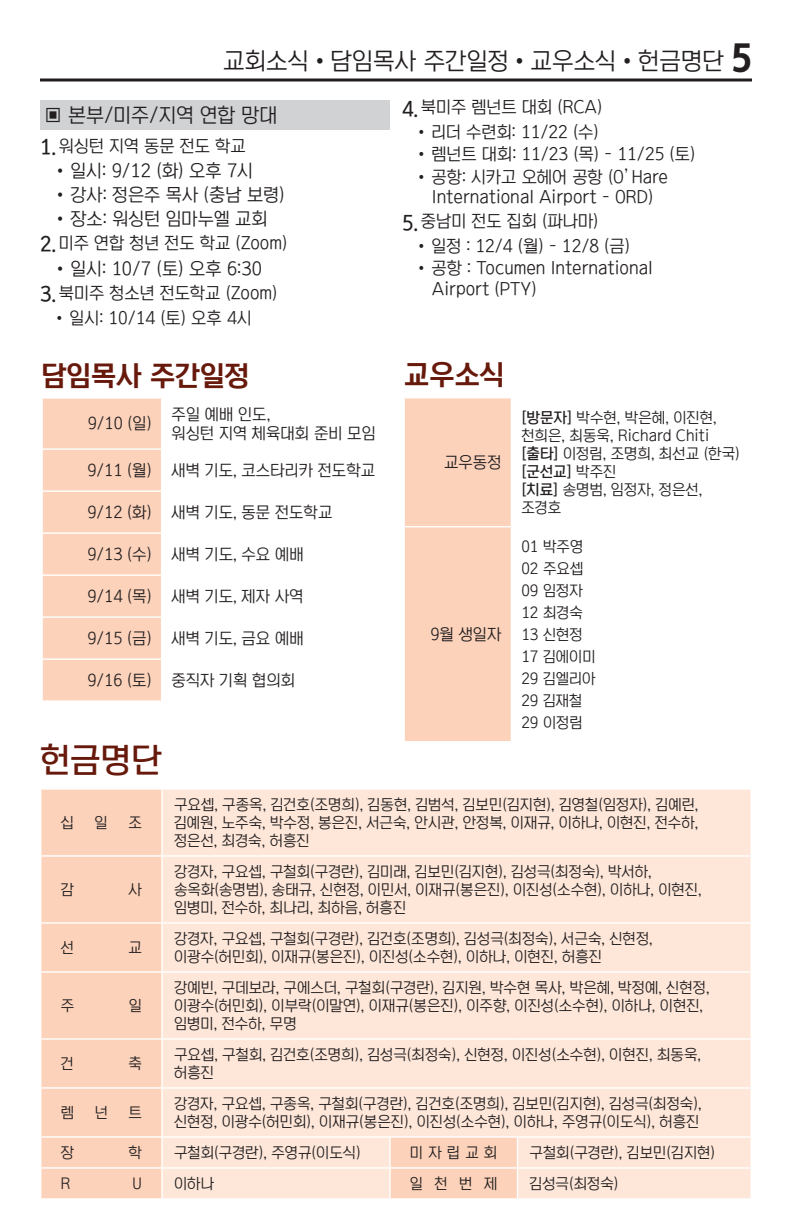
<style>
.page{position:relative;width:792px;height:1224px;background:#fff}
.page>*{position:absolute;margin:0;border:0;box-sizing:border-box;transform-origin:0 0}
.t1{font:34px "Korean TITGD2 R";color:#67190b}
.t2{font:28px "Korean TITGD3 R";color:#67190b}
.t3{font:24px "Korean TITGD1 R";color:#231f20}
.t4{font:20px "Korean TITGD1 R";color:#231f20}
.t5{font:18px "Korean TITGD1 R";color:#231f20}
.t6{font:17px/20.4px "Korean TITGD1 R";color:#231f20}
.t7{font:16px/19.2px "Korean TITGD1 R";color:#231f20}
.t8{font:15px/18px "Korean TITGD1 R";color:#231f20}
.t9{font:15px "Korean TITGD2 R";color:#231f20}
.s1{font-family:"Korean TITGD4 R";font-size:36px}
.s2{font-family:"Korean TITGD2 R";font-size:20px}
.s3{font-family:"Korean TITGD2 R"}
.s4{font-family:"Korean TITGD1 R"}
</style>
<div class="page">
<hr style="left:40px;top:79px;width:712px;height:3px;background:#231f20">
<div style="left:40px;top:100px;width:350px;height:30px;background:#d1d2d4"></div>
<div style="left:43px;top:399px;width:118px;height:301px;background:#fcd2ba"></div>
<hr style="left:41px;top:448px;width:121px;height:2px;background:#fff">
<hr style="left:41px;top:490px;width:121px;height:2px;background:#fff">
<hr style="left:41px;top:532px;width:121px;height:2px;background:#fff">
<hr style="left:41px;top:574px;width:121px;height:2px;background:#fff">
<hr style="left:41px;top:616px;width:121px;height:2px;background:#fff">
<hr style="left:41px;top:658px;width:121px;height:2px;background:#fff">
<div style="left:405px;top:398px;width:106px;height:343px;background:#fcd2ba"></div>
<hr style="left:403px;top:526px;width:108px;height:1px;background:#fff">
<div style="left:41px;top:790px;width:120px;height:408px;background:#fcd2ba"></div>
<div style="left:163px;top:790px;width:588px;height:408px;background:#fee7d9"></div>
<hr style="left:40px;top:855px;width:122px;height:2px;background:#fff">
<hr style="left:40px;top:922px;width:122px;height:2px;background:#fff">
<hr style="left:40px;top:971px;width:122px;height:2px;background:#fff">
<hr style="left:40px;top:1038px;width:122px;height:2px;background:#fff">
<hr style="left:40px;top:1087px;width:122px;height:2px;background:#fff">
<hr style="left:162px;top:855px;width:228px;height:2px;background:#fff">
<hr style="left:390px;top:855px;width:128px;height:2px;background:#fff">
<hr style="left:518px;top:855px;width:234px;height:2px;background:#fff">
<hr style="left:162px;top:922px;width:228px;height:2px;background:#fff">
<hr style="left:390px;top:922px;width:128px;height:2px;background:#fff">
<hr style="left:518px;top:922px;width:234px;height:2px;background:#fff">
<hr style="left:162px;top:971px;width:228px;height:2px;background:#fff">
<hr style="left:390px;top:971px;width:128px;height:2px;background:#fff">
<hr style="left:518px;top:971px;width:234px;height:2px;background:#fff">
<hr style="left:162px;top:1038px;width:228px;height:2px;background:#fff">
<hr style="left:390px;top:1038px;width:128px;height:2px;background:#fff">
<hr style="left:518px;top:1038px;width:234px;height:2px;background:#fff">
<hr style="left:162px;top:1087px;width:228px;height:2px;background:#fff">
<hr style="left:390px;top:1087px;width:128px;height:2px;background:#fff">
<hr style="left:518px;top:1087px;width:234px;height:2px;background:#fff">
<hr style="left:40px;top:1136px;width:122px;height:2px;background:#fff">
<hr style="left:162px;top:1136px;width:228px;height:2px;background:#fff">
<hr style="left:390px;top:1136px;width:128px;height:2px;background:#fff">
<hr style="left:389px;top:1138px;width:2px;height:29px;background:#fff">
<hr style="left:518px;top:1136px;width:234px;height:2px;background:#fff">
<hr style="left:40px;top:1167px;width:122px;height:2px;background:#fff">
<hr style="left:162px;top:1167px;width:228px;height:2px;background:#fff">
<hr style="left:390px;top:1167px;width:128px;height:2px;background:#fff">
<hr style="left:389px;top:1169px;width:2px;height:29px;background:#fff">
<hr style="left:518px;top:1167px;width:234px;height:2px;background:#fff">
<svg style="left:517px;top:1138px;width:1px;height:60px"></svg>
<h3 class="t3" style="left:223px;top:48px;width:530px">교회소식•담임목사 주간일정•교우소식•헌금명단 <span class="s1">5</span></h3>
<h3 class="t4" style="left:44px;top:104px;width:235px">▣ 본부/미주/지역 연합 망대</h3>
<p class="t6" style="left:402px;top:97px;width:202px"><span class="s2">4.</span>북미주 렘넌트 대회 (RCA)</p>
<p class="t6" style="left:414px;top:122px;width:186px">•리더 수련회: 11/22 (수)</p>
<p class="t6" style="left:414px;top:144px;width:283px">•렘넌트 대회: 11/23 (목) - 11/25 (토)</p>
<p class="t6" style="left:414px;top:167px;width:255px;text-align:center">•공항: 시카고 오헤어 공항 (O’Hare<br>International Airport - ORD)</p>
<p class="t6" style="left:402px;top:211px;width:198px"><span class="s2">5.</span>중남미 전도 집회 (파나마)</p>
<p class="t6" style="left:414px;top:236px;width:218px">•일정 : 12/4 (월) - 12/8 (금)</p>
<p class="t6" style="left:432px;top:258px;width:222px;text-indent:-18px">•공항 : Tocumen International<br>Airport (PTY)</p>
<p class="t6" style="left:40px;top:100px;width:207px;line-height:30.6px;text-indent:7px">• 시간장로<br><span class="s2">1.</span>워싱턴 지역 동문 전도 학교</p>
<p class="t5" style="left:52px;top:161px;width:203px">•일시: 9/12 (화) 오후 7시</p>
<p class="t5" style="left:52px;top:185px;width:234px">•강사: 정은주 목사 (충남 보령)</p>
<p class="t5" style="left:52px;top:209px;width:217px">•장소: 워싱턴 임마누엘 교회</p>
<p class="t6" style="left:40px;top:233px;width:249px"><span class="s2">2.</span> 미주 연합 청년 전도 학교 (Zoom)</p>
<p class="t5" style="left:52px;top:259px;width:211px">•일시: 10/7 (토) 오후 6:30</p>
<p class="t6" style="left:40px;top:283px;width:239px"><span class="s2">3.</span>북미주 청소년 전도학교 (Zoom)</p>
<p class="t6" style="left:52px;top:308px;width:201px">•일시: 10/14 (토) 오후 4시</p>
<h2 class="t2" style="left:41px;top:360px;width:210px">담임목사 주간일정</h2>
<p class="t7" style="left:88px;top:414px;width:65px">9/10 (일)</p>
<p class="t7" style="left:172px;top:404px;width:206px">주일 예배 인도,<br>워싱턴 지역 체육대회 준비 모임</p>
<p class="t7" style="left:87px;top:461px;width:66px">9/11 (월)</p>
<p class="t7" style="left:172px;top:461px;width:205px">새벽 기도, 코스타리카 전도학교</p>
<p class="t7" style="left:87px;top:503px;width:66px">9/12 (화)</p>
<p class="t7" style="left:172px;top:503px;width:162px">새벽 기도, 동문 전도학교</p>
<p class="t7" style="left:87px;top:545px;width:66px">9/13 (수)</p>
<p class="t7" style="left:172px;top:545px;width:133px">새벽 기도, 수요 예배</p>
<p class="t7" style="left:87px;top:587px;width:66px">9/14 (목)</p>
<p class="t7" style="left:172px;top:587px;width:133px">새벽 기도, 제자 사역</p>
<p class="t7" style="left:87px;top:629px;width:66px">9/15 (금)</p>
<p class="t7" style="left:172px;top:629px;width:133px">새벽 기도, 금요 예배</p>
<p class="t7" style="left:87px;top:671px;width:66px">9/16 (토)</p>
<p class="t7" style="left:172px;top:671px;width:125px">중직자 기획 협의회</p>
<h2 class="t2" style="left:404px;top:360px;width:102px">교우소식</h2>
<p class="t8" style="left:521px;top:408px;width:220px"><span class="s3">[방문자]</span> 박수현, 박은혜, 이진현, 천희은, 최동욱, Richard Chiti <span class="s3">[출타]</span> 이정림, 조명희, 최선교 (한국)</p>
<p class="t9" style="left:521px;top:463px;width:97px">[군선교] <span class="s4">박주진</span></p>
<p class="t8" style="left:521px;top:480px;width:182px"><span class="s3">[치료]</span> 송명범, 임정자, 정은선, 조경호</p>
<p class="t7" style="left:444px;top:453px;width:59px">교우동정</p>
<p class="t8" style="left:521px;top:535px;width:76px;line-height:22px">01 박주영<br>02 주요셉<br>09 임정자<br>12 최경숙<br>13 신현정<br>17 김에이미<br>29 김엘리아<br>29 김재철<br>29 이정림</p>
<p class="t7" style="left:430px;top:625px;width:73px">9월 생일자</p>
<h1 class="t1" style="left:40px;top:742px;width:123px">헌금명단</h1>
<p class="t8" style="left:61px;top:814px;width:15px">십</p>
<p class="t8" style="left:95px;top:814px;width:15px">일</p>
<p class="t8" style="left:129px;top:814px;width:15px">조</p>
<p class="t8" style="left:61px;top:881px;width:15px">감</p>
<p class="t8" style="left:128px;top:881px;width:15px">사</p>
<p class="t8" style="left:174px;top:796px;width:526px;text-align:justify">구요셉, 구종옥, 김건호(조명희), 김동현, 김범석, 김보민(김지현), 김영철(임정자), 김예린, 김예원, 노주숙, 박수정, 봉은진, 서근숙, 안시관, 안정복, 이재규, 이하나, 이현진, 전수하, 정은선, 최경숙, 허흥진</p>
<p class="t8" style="left:174px;top:863px;width:529px">강경자, 구요셉, 구철회(구경란), 김미래, 김보민(김지현), 김성극(최정숙), 박서하, 송옥화(송명범), 송태규, 신현정, 이민서, 이재규(봉은진), 이진성(소수현), 이하나, 이현진, 임병미, 전수하, 최나리, 최하음, 허흥진</p>
<p class="t8" style="left:61px;top:939px;width:15px">선</p>
<p class="t8" style="left:128px;top:939px;width:15px">교</p>
<p class="t8" style="left:174px;top:930px;width:480px">강경자, 구요셉, 구철회(구경란), 김건호(조명희), 김성극(최정숙), 서근숙, 신현정, 이광수(허민회), 이재규(봉은진), 이진성(소수현), 이하나, 이현진, 허흥진</p>
<p class="t8" style="left:61px;top:997px;width:15px">주</p>
<p class="t8" style="left:129px;top:997px;width:15px">일</p>
<p class="t8" style="left:174px;top:979px;width:537px">강예빈, 구데보라, 구에스더, 구철회(구경란), 김지원, 박수현 목사, 박은혜, 박정예, 신현정, 이광수(허민회), 이부락(이말연), 이재규(봉은진), 이주향, 이진성(소수현), 이하나, 이현진, 임병미, 전수하, 무명</p>
<p class="t8" style="left:61px;top:1055px;width:14px">건</p>
<p class="t8" style="left:128px;top:1055px;width:15px">축</p>
<p class="t8" style="left:174px;top:1046px;width:528px">구요셉, 구철회, 김건호(조명희), 김성극(최정숙), 신현정, 이진성(소수현), 이현진, 최동욱, 허흥진</p>
<p class="t8" style="left:61px;top:1104px;width:15px">렘</p>
<p class="t8" style="left:95px;top:1104px;width:15px">넌</p>
<p class="t8" style="left:129px;top:1104px;width:15px">트</p>
<p class="t8" style="left:174px;top:1095px;width:529px">강경자, 구요셉, 구종옥, 구철회(구경란), 김건호(조명희), 김보민(김지현), 김성극(최정숙), 신현정, 이광수(허민회), 이재규(봉은진), 이진성(소수현), 이하나, 주영규(이도식), 허흥진</p>
<p class="t8" style="left:61px;top:1144px;width:15px">장</p>
<p class="t8" style="left:128px;top:1144px;width:15px">학</p>
<p class="t8" style="left:174px;top:1144px;width:188px">구철회(구경란), 주영규(이도식)</p>
<p class="t8" style="left:410px;top:1144px;width:89px">미자립교회</p>
<p class="t8" style="left:530px;top:1144px;width:187px">구철회(구경란), 김보민(김지현)</p>
<p class="t8" style="left:61px;top:1175px;width:11px">R</p>
<p class="t8" style="left:133px;top:1175px;width:11px">U</p>
<p class="t8" style="left:174px;top:1175px;width:42px">이하나</p>
<p class="t8" style="left:410px;top:1175px;width:89px">일천번제</p>
<p class="t8" style="left:530px;top:1175px;width:91px">김성극(최정숙)</p>
</div>
